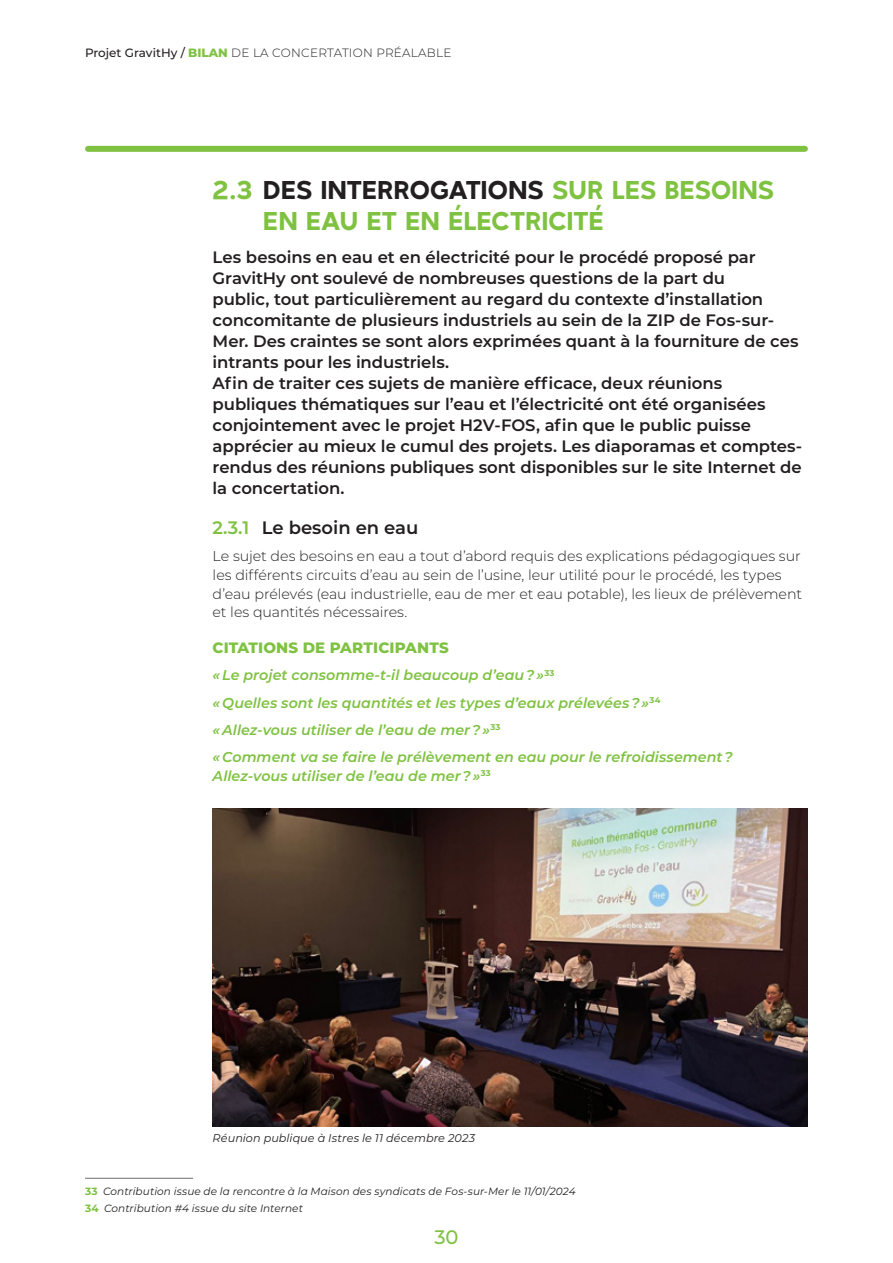
<style>
.page{position:relative;width:893px;height:1263px;background:#fff}
.page>*{position:absolute;margin:0;border:0;box-sizing:border-box;transform-origin:0 0}
.t1{font:25.5px/30.6px "Tango Sans";letter-spacing:.03em;color:#7fc241}
.t2{font:500 19.5px "Montserrat";color:#7fc241}
.t3{font:600 18px "Montserrat";color:#231f20}
.t4{font:600 16.5px/21px "Montserrat";letter-spacing:-.005em;color:#231f20}
.t5{font:800 15px "Montserrat";letter-spacing:.01em;color:#7fc241}
.t6{font:300 14.25px/18.8px "Montserrat";letter-spacing:-.005em;color:#231f20}
.t7{font:italic 600 14.25px/27.3px "Montserrat";color:#7fc241}
.t8{font:300 12px "Montserrat";letter-spacing:.02em;color:#231f20}
.t9{font:italic 11.25px "Montserrat";letter-spacing:.005em;color:#231f20}
.t10{font:italic 10.5px/16.8px "Montserrat";letter-spacing:.01em;color:#231f20}
.s1{font-weight:500}
.s2{font-weight:800;color:#7fc241}
.s3{color:#231f20}
.s4{color:#7fc241}
.s5{font-weight:700;font-style:normal;color:#7fc241}
</style>
<div class="page">
<div style="left:88px;top:146px;width:717px;height:6px;background:#7fc241"></div>
<hr style="left:85px;top:1178px;width:108px;height:1px;background:#6c6d70">
<img style="left:213px;top:809px;width:595px;height:317px">
<p class="t8" style="left:85px;top:45px;width:368px"><span class="s1">Projet GravitHy /</span> <span class="s2">BILAN</span> DE LA CONCERTATION PRÉALABLE</p>
<h1 class="t1" style="left:264px;top:175px;width:512px;text-indent:-51px">2.3 <span class="s3">DES INTERROGATIONS</span> SUR LES BESOINS<br>EN EAU ET EN ÉLECTRICITÉ</h1>
<p class="t4" style="left:213px;top:246px;width:591px">Les besoins en eau et en électricité pour le procédé proposé par GravitHy ont soulevé de nombreuses questions de la part du<br>public, tout particulièrement au regard du contexte d’installation concomitante de plusieurs industriels au sein de la ZIP de Fos-sur-Mer. Des craintes se sont alors exprimées quant à la fourniture de ces intrants pour les industriels.<br>Afin de traiter ces sujets de manière efficace, deux réunions publiques thématiques sur l’eau et l’électricité ont été organisées conjointement avec le projet H2V-FOS, afin que le public puisse apprécier au mieux le cumul des projets. Les diaporamas et comptes&shy;rendus des réunions publiques sont disponibles sur le site Internet de la concertation.</p>
<p class="t3" style="left:213px;top:515px;width:207px"><span class="s4">2.3.1</span> Le besoin en eau</p>
<p class="t6" style="left:213px;top:546px;width:591px">Le sujet des besoins en eau a tout d’abord requis des explications pédagogiques sur les différents circuits d’eau au sein de l’usine, leur utilité pour le procédé, les types d’eau prélevés (eau industrielle, eau de mer et eau potable), les lieux de prélèvement et les quantités nécessaires.</p>
<p class="t5" style="left:213px;top:637px;width:238px">CITATIONS DE PARTICIPANTS</p>
<p class="t7" style="left:213px;top:661px;width:522px">« Le projet consomme-t-il beaucoup d’eau ? »<sup>33<br></sup>« Quelles sont les quantités et les types d’eaux prélevées ? »<sup>34<br></sup>« Allez-vous utiliser de l’eau de mer ? »<sup>33<br></sup>« Comment va se faire le prélèvement en eau pour le refroidissement ?</p>
<p class="t7" style="left:213px;top:762px;width:280px">Allez-vous utiliser de l’eau de mer ? »<sup>33</sup></p>
<p class="t9" style="left:213px;top:1130px;width:264px">Réunion publique à Istres le 11 décembre 2023</p>
<p class="t10" style="left:85px;top:1182px;width:492px"><span class="s5">33</span> Contribution issue de la rencontre à la Maison des syndicats de Fos-sur-Mer le 11/01/2024<br><span class="s5">34</span> Contribution #4 issue du site Internet</p>
<p class="t2" style="left:434px;top:1223px;width:26px">30</p>
</div>
